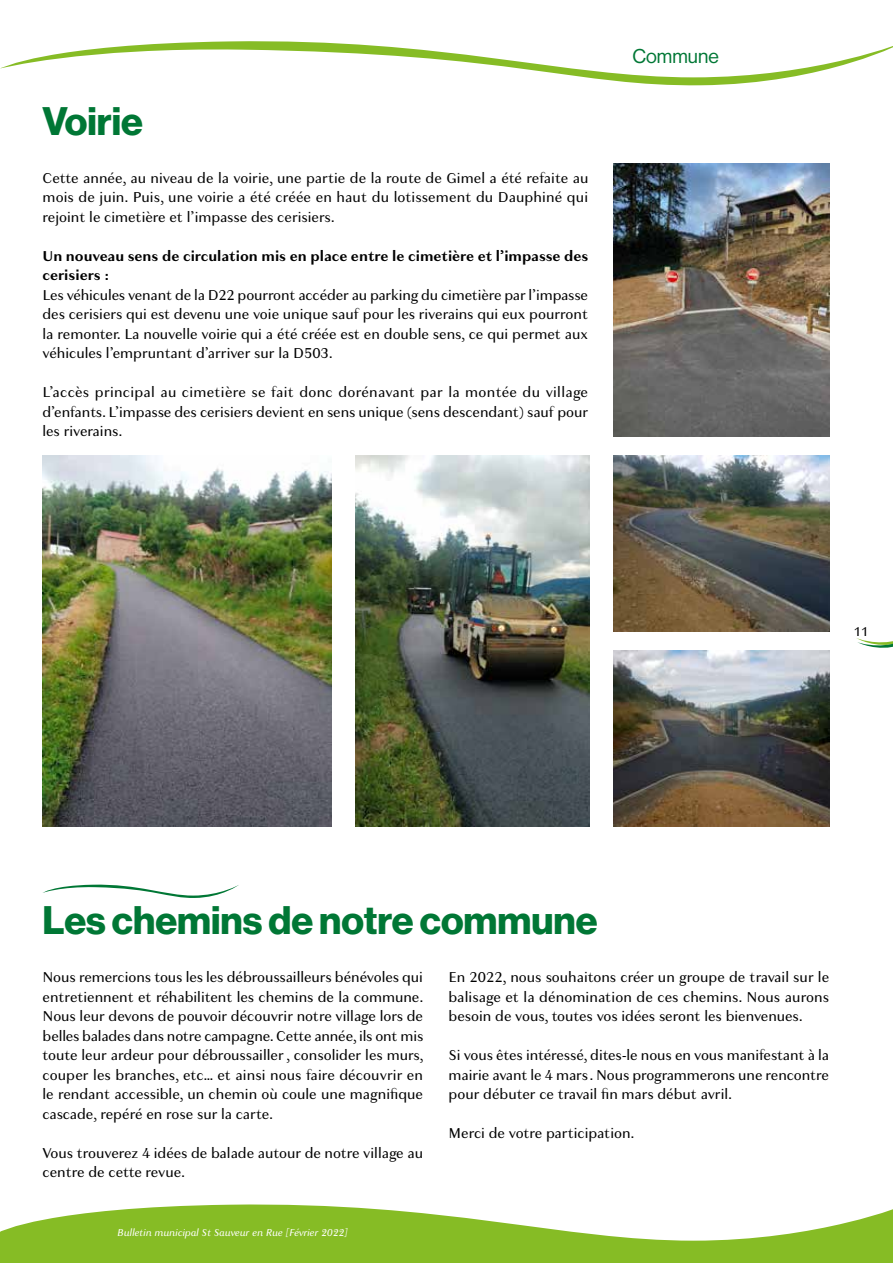
<style>
.page{position:relative;width:893px;height:1263px;background:#fff}
.page>*{position:absolute;margin:0;border:0;box-sizing:border-box;transform-origin:0 0}
.t1{font:39px "N Haas Grotesk DS Pro 75 Bd";color:#007735}
.t2{font:19.5px "N Haas Grotesk DS Pro 55 Rg";color:#007735}
.t3{font:15px/19.5px "Granville";color:#000;text-align:justify}
.t4{font:700 15px/19.5px "Granville";color:#000}
.t5{font:13.5px "Granville";color:#000}
.t6{font:italic 10.5px "Granville";color:#fff}
</style>
<div class="page">
<svg style="left:0;top:41px;width:893px;height:45px"></svg>
<svg style="left:856px;top:638px;width:37px;height:10px"></svg>
<svg style="left:0;top:1204px;width:893px;height:59px;fill:#86bc25"></svg>
<svg style="left:43px;top:884px;width:196px;height:14px"></svg>
<img style="left:614px;top:163px;width:215px;height:273px">
<img style="left:614px;top:456px;width:215px;height:175px">
<img style="left:614px;top:651px;width:215px;height:175px">
<img style="left:43px;top:456px;width:288px;height:370px">
<img style="left:356px;top:456px;width:233px;height:370px">
<h1 class="t1" style="left:43px;top:98px;width:102px">Voirie</h1>
<p class="t3" style="left:43px;top:168px;width:547px">Cette année, au niveau de la voirie, une partie de la route de Gimel a été refaite au mois de juin. Puis, une voirie a été créée en haut du lotissement du Dauphiné qui rejoint le cimetière et l’impasse des cerisiers.</p>
<p class="t4" style="left:43px;top:246px;width:547px">Un nouveau sens de circulation mis en place entre le cimetière et l’impasse des cerisiers :</p>
<p class="t3" style="left:43px;top:285px;width:547px">Les véhicules venant de la D22 pourront accéder au parking du cimetière par l’impasse des cerisiers qui est devenu une voie unique sauf pour les riverains qui eux pourront la remonter. La nouvelle voirie qui a été créée est en double sens, ce qui permet aux véhicules l’empruntant d’arriver sur la D503.</p>
<p class="t3" style="left:43px;top:383px;width:547px">L’accès principal au cimetière se fait donc dorénavant par la montée du village d’enfants. L’impasse des cerisiers devient en sens unique (sens descendant) sauf pour les riverains.</p>
<h2 class="t2" style="left:632px;top:45px;width:88px">Commune</h2>
<p class="t5" style="left:854px;top:623px;width:16px">11</p>
<h1 class="t1" style="left:43px;top:898px;width:556px">Les chemins de notre commune</h1>
<p class="t3" style="left:43px;top:968px;width:383px">Nous remercions tous les les débroussailleurs bénévoles qui entretiennent et réhabilitent les chemins de la commune.<br>Nous leur devons de pouvoir découvrir notre village lors de belles balades dans notre campagne. Cette année, ils ont mis toute leur ardeur pour débroussailler , consolider les murs, couper les branches, etc… et ainsi nous faire découvrir en le rendant accessible, un chemin où coule une magnifique cascade, repéré en rose sur la carte.</p>
<p class="t3" style="left:43px;top:1143px;width:382px">Vous trouverez 4 idées de balade autour de notre village au centre de cette revue.</p>
<p class="t3" style="left:449px;top:968px;width:382px">En 2022, nous souhaitons créer un groupe de travail sur le balisage et la dénomination de ces chemins. Nous aurons besoin de vous, toutes vos idées seront les bienvenues.</p>
<p class="t3" style="left:449px;top:1046px;width:382px">Si vous êtes intéressé, dites-le nous en vous manifestant à la mairie avant le 4 mars . Nous programmerons une rencontre pour débuter ce travail fin mars début avril.</p>
<p class="t3" style="left:449px;top:1124px;width:188px">Merci de votre participation.</p>
<p class="t6" style="left:118px;top:1225px;width:232px">Bulletin municipal St Sauveur en Rue [Février 2022]</p>
</div>
